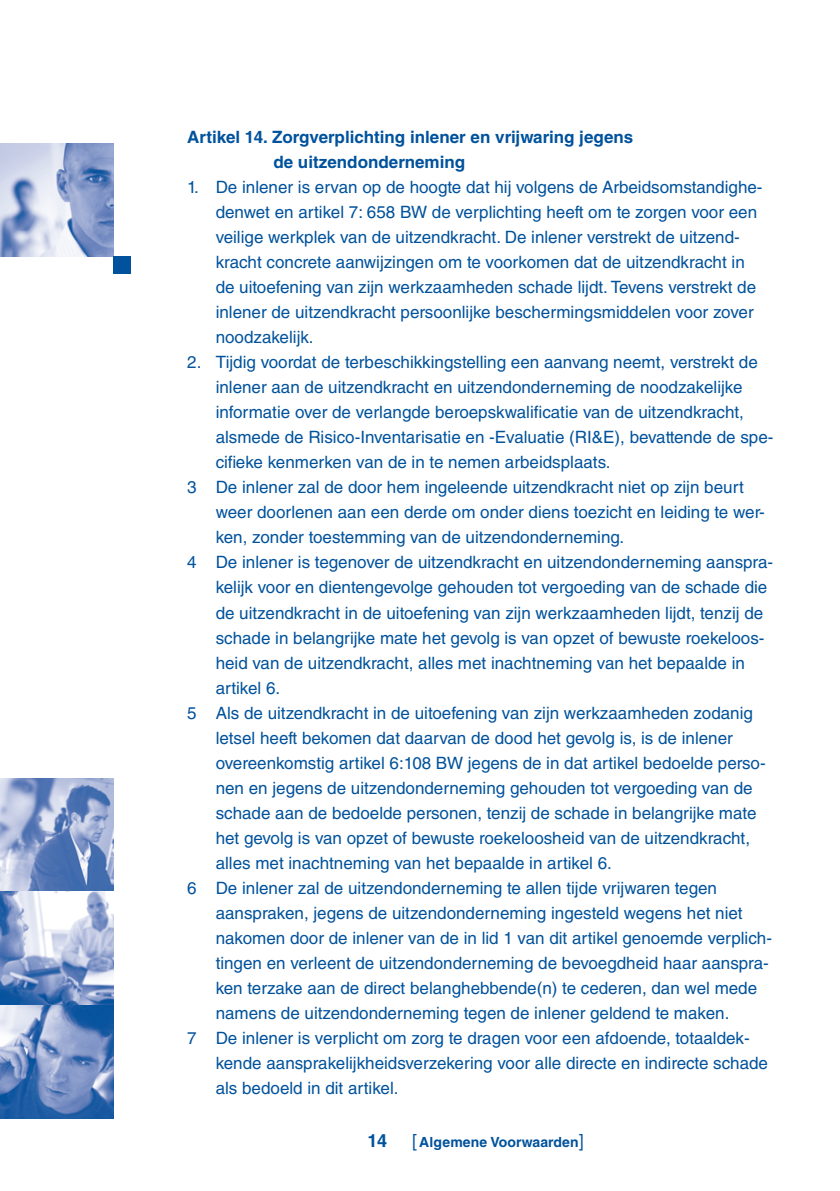
<style>
.page{position:relative;width:840px;height:1191px;background:#fff}
.page>*{position:absolute;margin:0;border:0;box-sizing:border-box;transform-origin:0 0}
.t1{font:700 18px "Helvetica LT Std";color:#01529c}
.t2{font:17px/25px "Helvetica LT Std";color:#01529c}
.t3{font:700 17px/25px "Helvetica LT Std";color:#01529c}
.t4{font:700 14px "Helvetica LT Std";letter-spacing:.01em;color:#01529c}
.s1{font-weight:400;font-size:18px}
</style>
<div class="page">
<img style="left:0;top:778px;width:113px;height:113px">
<svg style="left:0;top:891px;width:113px;height:114px"></svg>
<svg style="left:0;top:1005px;width:113px;height:113px;background:#6e8ec1"></svg>
<img style="left:0;top:143px;width:113px;height:114px">
<div style="left:113px;top:257px;width:17px;height:17px;background:#01529c"></div>
<p class="t3" style="left:273px;top:124px;width:361px;text-indent:-86px">Artikel 14. Zorgverplichting inlener en vrijwaring jegens de uitzendonderneming</p>
<p class="t2" style="left:215px;top:175px;width:548px;text-indent:-28px">1. De inlener is ervan op de hoogte dat hij volgens de Arbeidsomstandighe&shy;denwet en artikel 7: 658 BW de verplichting heeft om te zorgen voor een veilige werkplek van de uitzendkracht. De inlener verstrekt de uitzend&shy;kracht concrete aanwijzingen om te voorkomen dat de uitzendkracht in de uitoefening van zijn werkzaamheden schade lijdt. Tevens verstrekt de inlener de uitzendkracht persoonlijke beschermingsmiddelen voor zover noodzakelijk.</p>
<p class="t2" style="left:187px;top:350px;width:571px">2. Tijdig voordat de terbeschikkingstelling een aanvang neemt, verstrekt de</p>
<p class="t2" style="left:215px;top:375px;width:528px">inlener aan de uitzendkracht en uitzendonderneming de noodzakelijke</p>
<p class="t2" style="left:215px;top:400px;width:529px">informatie over de verlangde beroepskwalificatie van de uitzendkracht,</p>
<p class="t2" style="left:215px;top:425px;width:559px">alsmede de Risico-Inventarisatie en -Evaluatie (RI&amp;E), bevattende de spe-</p>
<p class="t2" style="left:215px;top:450px;width:396px">cifieke kenmerken van de in te nemen arbeidsplaats.</p>
<p class="t2" style="left:187px;top:475px;width:557px">3 De inlener zal de door hem ingeleende uitzendkracht niet op zijn beurt</p>
<p class="t2" style="left:215px;top:500px;width:550px">weer doorlenen aan een derde om onder diens toezicht en leiding te wer-</p>
<p class="t2" style="left:215px;top:525px;width:410px">ken, zonder toestemming van de uitzendonderneming.</p>
<p class="t2" style="left:187px;top:550px;width:587px">4 De inlener is tegenover de uitzendkracht en uitzendonderneming aanspra-</p>
<p class="t2" style="left:215px;top:575px;width:553px">kelijk voor en dientengevolge gehouden tot vergoeding van de schade die</p>
<p class="t2" style="left:215px;top:600px;width:549px">de uitzendkracht in de uitoefening van zijn werkzaamheden lijdt, tenzij de</p>
<p class="t2" style="left:215px;top:625px;width:550px">schade in belangrijke mate het gevolg is van opzet of bewuste roekeloos-</p>
<p class="t2" style="left:215px;top:650px;width:530px">heid van de uitzendkracht, alles met inachtneming van het bepaalde in</p>
<p class="t2" style="left:215px;top:675px;width:66px">artikel 6.</p>
<p class="t2" style="left:187px;top:700px;width:567px">5 Als de uitzendkracht in de uitoefening van zijn werkzaamheden zodanig</p>
<p class="t2" style="left:215px;top:725px;width:518px">letsel heeft bekomen dat daarvan de dood het gevolg is, is de inlener</p>
<p class="t2" style="left:215px;top:750px;width:551px">overeenkomstig artikel 6:108 BW jegens de in dat artikel bedoelde perso-</p>
<p class="t2" style="left:215px;top:775px;width:538px">nen en jegens de uitzendonderneming gehouden tot vergoeding van de</p>
<p class="t2" style="left:215px;top:800px;width:542px">schade aan de bedoelde personen, tenzij de schade in belangrijke mate</p>
<p class="t2" style="left:215px;top:825px;width:535px">het gevolg is van opzet of bewuste roekeloosheid van de uitzendkracht,</p>
<p class="t2" style="left:215px;top:850px;width:397px">alles met inachtneming van het bepaalde in artikel 6.</p>
<p class="t2" style="left:187px;top:875px;width:531px">6 De inlener zal de uitzendonderneming te allen tijde vrijwaren tegen</p>
<p class="t2" style="left:215px;top:900px;width:528px">aanspraken, jegens de uitzendonderneming ingesteld wegens het niet</p>
<p class="t2" style="left:215px;top:925px;width:557px">nakomen door de inlener van de in lid 1 van dit artikel genoemde verplich-</p>
<p class="t2" style="left:215px;top:950px;width:554px">tingen en verleent de uitzendonderneming de bevoegdheid haar aanspra-</p>
<p class="t2" style="left:215px;top:975px;width:542px">ken terzake aan de direct belanghebbende(n) te cederen, dan wel mede</p>
<p class="t2" style="left:215px;top:1000px;width:515px">namens de uitzendonderneming tegen de inlener geldend te maken.</p>
<p class="t2" style="left:187px;top:1025px;width:563px">7 De inlener is verplicht om zorg te dragen voor een afdoende, totaaldek-</p>
<p class="t2" style="left:215px;top:1050px;width:553px">kende aansprakelijkheidsverzekering voor alle directe en indirecte schade</p>
<p class="t2" style="left:215px;top:1075px;width:184px">als bedoeld in dit artikel.</p>
<p class="t1" style="left:367px;top:1129px;width:21px">14</p>
<p class="t4" style="left:412px;top:1133px;width:173px"><span class="s1">[</span> Algemene Voorwaarden<span class="s1">]</span></p>
</div>
